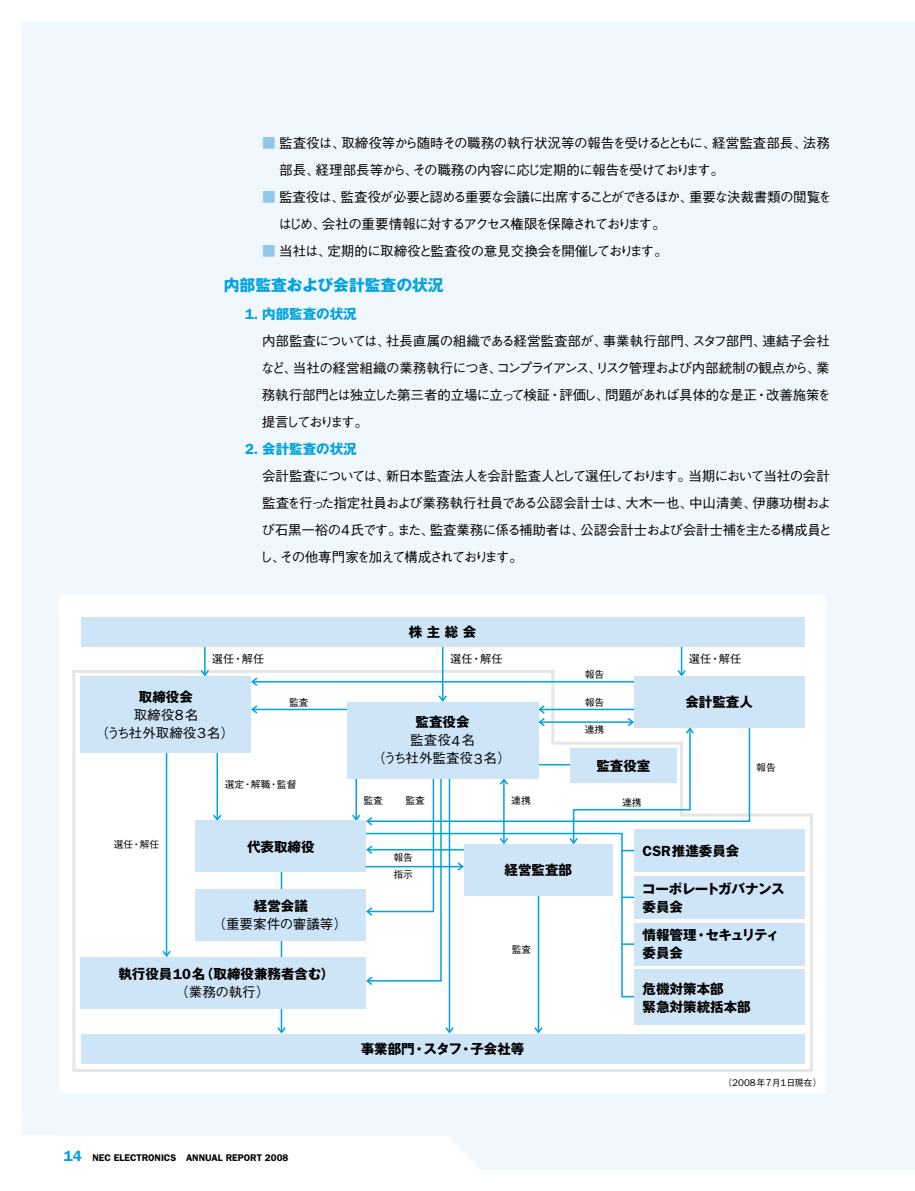
<style>
.page{position:relative;width:915px;height:1191px;background:#fff}
.page>*{position:absolute;margin:0;border:0;box-sizing:border-box;transform-origin:0 0}
.t1{font:700 15.75px "Gothic MB101 Pr 5";color:#00a3df}
.t2{font:500 13.5px/27px "Gothic BBB Pr 5";letter-spacing:-.04em;color:#000}
.t3{font:700 13.5px/18px "Gothic MB101 Pr 5";color:#000}
.t4{font:500 13.5px/27px "Gothic BBB Pr 5";letter-spacing:-.09em;color:#000}
.t5{font:500 13.5px/18px "Gothic BBB Pr 5";color:#000;text-align:center}
.t6{font:700 13.5px "Gothic MB101 Pr 5";color:#00a3df}
.t7{font:700 13.5px/18px "Gothic MB101 Pr 5";letter-spacing:-.03em;color:#000}
.t8{font:500 11.25px "Gothic BBB Pr 5";color:#000}
.t9{font:500 9.75px/17px "Gothic BBB Pr 5";color:#000}
.t10{font:600 9.75px "Franklin Gothic";color:#000}
.t11{font:500 9px "Gothic BBB Pr 5";color:#000}
.s1{color:#92c7ec}
.s2{font-family:"Franklin Gothic";font-weight:600;font-size:14.7px}
.s3{font-family:"Franklin Gothic";font-weight:400;font-size:14.7px}
.s4{font-family:"Franklin Gothic";font-weight:400;font-size:9.75px}
.s5{font-size:15px;color:#00a3df}
</style>
<div class="page">
<div style="left:21px;top:21px;width:893px;height:1148px;background:#f0f7fd"></div>
<div style="left:60px;top:595px;width:765px;height:498px;background:#fff"></div>
<svg style="left:72px;top:668px;width:741px;height:404px"></svg>
<hr style="left:537px;top:895px;width:2px;height:136px;background:#00a3df">
<svg style="left:532px;top:1025px;width:12px;height:8px"></svg>
<hr style="left:448px;top:777px;width:2px;height:254px;background:#00a3df">
<svg style="left:443px;top:1025px;width:12px;height:8px"></svg>
<hr style="left:280px;top:870px;width:2px;height:161px;background:#00a3df">
<svg style="left:276px;top:1025px;width:11px;height:8px"></svg>
<hr style="left:166px;top:727px;width:1px;height:228px;background:#00a3df">
<svg style="left:161px;top:949px;width:11px;height:8px"></svg>
<hr style="left:216px;top:719px;width:2px;height:100px;background:#00a3df">
<svg style="left:211px;top:813px;width:12px;height:8px"></svg>
<hr style="left:252px;top:708px;width:98px;height:2px;background:#00a3df">
<svg style="left:251px;top:703px;width:8px;height:12px"></svg>
<hr style="left:252px;top:681px;width:382px;height:1px;background:#00a3df">
<svg style="left:251px;top:676px;width:8px;height:11px"></svg>
<svg style="left:199px;top:646px;width:11px;height:30px"></svg>
<hr style="left:442px;top:646px;width:1px;height:54px;background:#00a3df">
<hr style="left:680px;top:646px;width:2px;height:29px;background:#00a3df">
<svg style="left:675px;top:668px;width:12px;height:8px"></svg>
<div style="left:634px;top:676px;width:170px;height:51px;background:#cee5f7"></div>
<div style="left:81px;top:1033px;width:723px;height:30px;background:#cee5f7"></div>
<div style="left:196px;top:821px;width:170px;height:51px;background:#cee5f7"></div>
<div style="left:196px;top:889px;width:170px;height:51px;background:#cee5f7"></div>
<div style="left:81px;top:957px;width:285px;height:51px;background:#cee5f7"></div>
<svg style="left:366px;top:986px;width:268px;height:12px"></svg>
<svg style="left:350px;top:694px;width:400px;height:292px"></svg>
<div style="left:634px;top:969px;width:170px;height:56px;background:#cee5f7"></div>
<div style="left:634px;top:923px;width:170px;height:42px;background:#cee5f7"></div>
<div style="left:634px;top:876px;width:170px;height:42px;background:#cee5f7"></div>
<div style="left:634px;top:829px;width:170px;height:43px;background:#cee5f7"></div>
<div style="left:347px;top:702px;width:191px;height:76px;background:#cee5f7"></div>
<div style="left:81px;top:617px;width:723px;height:29px;background:#cee5f7"></div>
<div style="left:81px;top:676px;width:170px;height:77px;background:#cee5f7"></div>
<div style="left:55px;top:1135px;width:424px;height:34px;background:#fff"></div>
<div style="left:21px;top:1135px;width:34px;height:34px;background:#fff"></div>
<p class="t2" style="left:279px;top:128px;width:552px;text-indent:-17px"><span class="s1">■</span> 監査役は、取締役等から随時その職務の執行状況等の報告を受けるとともに、経営監査部長、法務部長、経理部長等から、その職務の内容に応じ定期的に報告を受けております。</p>
<p class="t4" style="left:278px;top:182px;width:554px;text-indent:-16px"><span class="s1">■</span> 監査役は、監査役が必要と認める重要な会議に出席することができるほか、重要な決裁書類の閲覧をはじめ、会社の重要情報に対するアクセス権限を保障されております。</p>
<p class="t2" style="left:262px;top:236px;width:407px"><span class="s1">■</span> 当社は、定期的に取締役と監査役の意見交換会を開催しております。</p>
<p class="t1" style="left:224px;top:272px;width:221px">内部監査および会計監査の状況</p>
<p class="t6" style="left:245px;top:302px;width:113px"><span class="s2">1.</span> 内部監査の状況</p>
<p class="t2" style="left:261px;top:326px;width:571px;text-align:justify">内部監査については、社長直属の組織である経営監査部が、事業執行部門、スタフ部門、連結子会社など、当社の経営組織の業務執行につき、コンプライアンス、リスク管理および内部統制の観点から、業務執行部門とは独立した第三者的立場に立って検証・評価し、問題があれば具体的な是正・改善施策を提言しております。</p>
<p class="t6" style="left:245px;top:437px;width:113px"><span class="s2">2.</span> 会計監査の状況</p>
<p class="t2" style="left:259px;top:461px;width:573px">会計監査については、新日本監査法人を会計監査人として選任しております。当期において当社の会計監査を行った指定社員および業務執行社員である公認会計士は、大木一也、中山清美、伊藤功樹および石黒一裕の<span class="s3">4</span>氏です。また、監査業務に係る補助者は、公認会計士および会計士補を主たる構成員とし、その他専門家を加えて構成されております。</p>
<p class="t8" style="left:212px;top:650px;width:54px">選任・解任</p>
<p class="t3" style="left:139px;top:686px;width:56px">取締役会</p>
<p class="t5" style="left:96px;top:704px;width:140px">取締役<span class="s3">8</span>名<br>（うち社外取締役<span class="s3">3</span>名）</p>
<p class="t9" style="left:289px;top:693px;width:21px">監査</p>
<p class="t9" style="left:114px;top:835px;width:47px">選任・解任</p>
<p class="t9" style="left:225px;top:774px;width:73px">選定・解職・監督</p>
<p class="t3" style="left:247px;top:836px;width:69px">代表取締役</p>
<p class="t3" style="left:254px;top:895px;width:55px">経営会議</p>
<p class="t5" style="left:212px;top:913px;width:136px">（重要案件の審議等）</p>
<p class="t3" style="left:118px;top:963px;width:217px">執行役員<span class="s2">10</span>名（取締役兼務者含む）</p>
<p class="t2" style="left:175px;top:977px;width:96px">（業務の執行）</p>
<p class="t3" style="left:409px;top:621px;width:69px">株主総会</p>
<p class="t8" style="left:450px;top:650px;width:54px">選任・解任</p>
<p class="t3" style="left:415px;top:712px;width:55px">監査役会</p>
<p class="t5" style="left:372px;top:730px;width:140px">監査役<span class="s3">4</span>名<br>（うち社外監査役<span class="s3">3</span>名）</p>
<p class="t9" style="left:584px;top:665px;width:21px">報告</p>
<p class="t9" style="left:584px;top:693px;width:21px">報告</p>
<p class="t9" style="left:584px;top:720px;width:21px">連携</p>
<p class="t3" style="left:596px;top:755px;width:55px">監査役室</p>
<p class="t9" style="left:363px;top:791px;width:21px">監査</p>
<p class="t9" style="left:405px;top:791px;width:21px">監査</p>
<p class="t9" style="left:511px;top:791px;width:21px">連携</p>
<p class="t9" style="left:622px;top:793px;width:21px">連携</p>
<p class="t8" style="left:688px;top:650px;width:54px">選任・解任</p>
<p class="t3" style="left:685px;top:692px;width:69px">会計監査人</p>
<p class="t9" style="left:756px;top:758px;width:21px">報告</p>
<p class="t9" style="left:393px;top:848px;width:21px">報告指示</p>
<p class="t3" style="left:504px;top:860px;width:69px">経営監査部</p>
<p class="t9" style="left:511px;top:940px;width:21px">監査</p>
<p class="t3" style="left:360px;top:1038px;width:165px">事業部門・スタフ・子会社等</p>
<p class="t3" style="left:642px;top:840px;width:98px"><span class="s2">CSR</span>推進委員会</p>
<p class="t7" style="left:642px;top:878px;width:144px">コーポレートガバナンス委員会</p>
<p class="t3" style="left:642px;top:925px;width:138px">情報管理・セキュリティ委員会</p>
<p class="t3" style="left:642px;top:978px;width:109px">危機対策本部<br>緊急対策統括本部</p>
<p class="t11" style="left:723px;top:1075px;width:100px">（<span class="s4">2008</span>年<span class="s4">7</span>月<span class="s4">1</span>日現在）</p>
<p class="t10" style="left:64px;top:1152px;width:226px"><span class="s5">14</span> NEC ELECTRONICS ANN UAL REPORT 2008</p>
</div>
